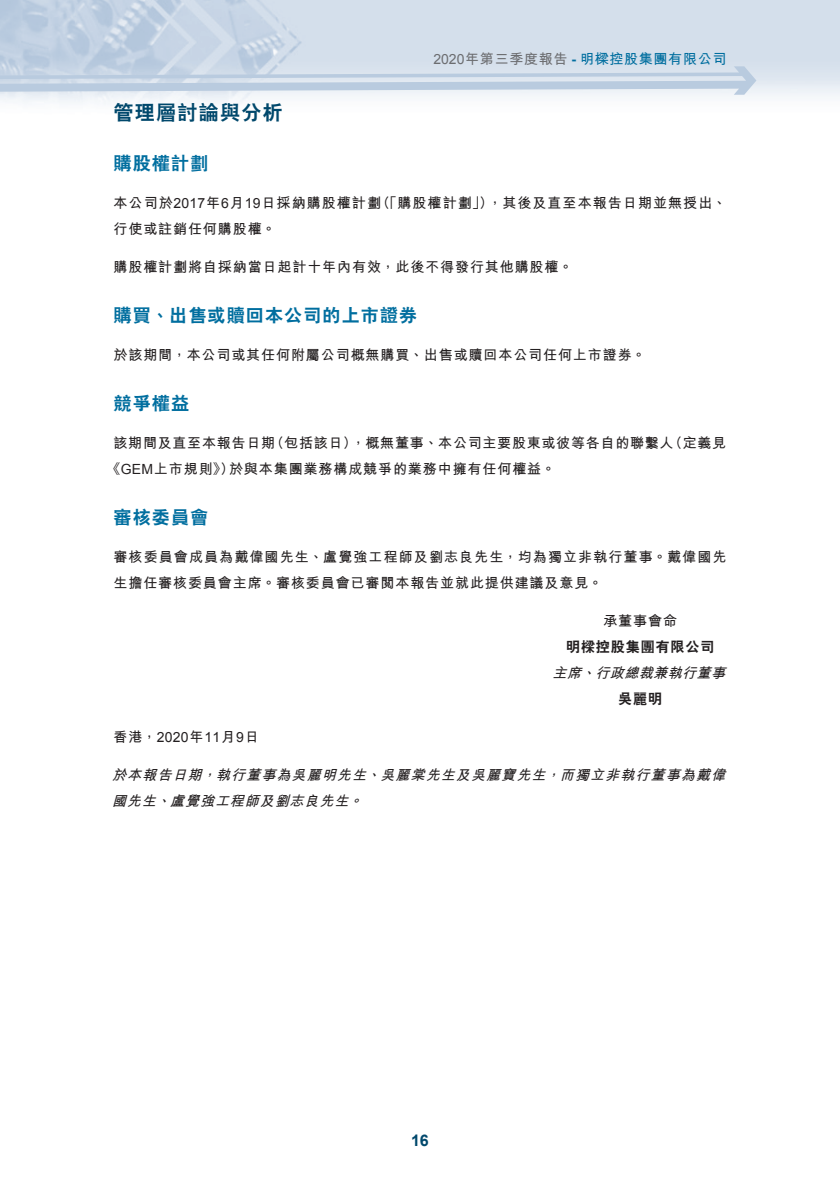
<style>
.page{position:relative;width:840px;height:1191px;background:#fff}
.page>*{position:absolute;margin:0;border:0;box-sizing:border-box;transform-origin:0 0}
.t1{font:800 20px "C Hei 2 HK";letter-spacing:.065em;color:#00486c}
.t2{font:800 18px "C Hei 2 HK";letter-spacing:.065em;color:#006e9f}
.t3{font:700 16px "Arial";color:#00486c}
.t4{font:700 14px/26px "M Hei HK";letter-spacing:.065em;color:#231f20}
.t5{font:italic 700 14px "M Hei HK";color:#231f20}
.t6{font:700 14px "M Hei HK";letter-spacing:.05em;color:#006e9f}
.t7{font:800 14px "C Hei 2 HK";letter-spacing:.065em;color:#231f20}
.t8{font:14px "Arial";letter-spacing:.015em;color:#231f20}
.s1{font-family:"Arial";font-weight:400;color:#6c6d70}
.s2{color:#6c6d70}
.s3{font-family:"Arial"}
.s4{font-family:"Arial";font-weight:400}
.s5{font-family:"M Hei HK";font-weight:700}
</style>
<div class="page">
<img style="left:0;top:0;width:839px;height:104px">
<svg style="left:0;top:66px;width:756px;height:29px;background:#cddae8"></svg>
<h1 class="t1" style="left:113px;top:99px;width:170px">管理層討論與分析</h1>
<p class="t2" style="left:113px;top:151px;width:96px">購股權計劃</p>
<p class="t6" style="left:433px;top:48px;width:294px"><span class="s1">2020</span><span class="s2">年第三季度報告</span> <span class="s3">-</span> 明樑控股集團有限公司</p>
<p class="t4" style="left:113px;top:189px;width:269px">本公司於<span class="s4">2017</span>年<span class="s4">6</span>月<span class="s4">19</span>日採納購股權計劃行使或註銷任何購股權。</p>
<p class="t4" style="left:113px;top:253px;width:460px">購股權計劃將自採納當日起計十年內有效，此後不得發行其他購股權。</p>
<p class="t2" style="left:113px;top:303px;width:305px">購買、出售或贖回本公司的上市證券</p>
<p class="t4" style="left:113px;top:341px;width:533px">於該期間，本公司或其任何附屬公司概無購買、出售或贖回本公司任何上市證券。</p>
<p class="t2" style="left:113px;top:391px;width:77px">競爭權益</p>
<p class="t4" style="left:376px;top:189px;width:119px">（「購股權計劃」）</p>
<p class="t4" style="left:488px;top:189px;width:240px">，其後及直至本報告日期並無授出、</p>
<p class="t4" style="left:351px;top:429px;width:323px">，概無董事、本公司主要股東或彼等各自的聯繫人</p>
<p class="t4" style="left:270px;top:429px;width:88px">（包括該日）</p>
<p class="t4" style="left:668px;top:429px;width:59px">（定義見</p>
<p class="t4" style="left:229px;top:429px;width:328px;text-indent:-115px">該期間及直至本報告日期<br>於與本集團業務構成競爭的業務中擁有任何權益。</p>
<p class="t4" style="left:106px;top:455px;width:129px">《<span class="s4">GEM</span>上市規則》）</p>
<p class="t2" style="left:113px;top:505px;width:96px">審核委員會</p>
<p class="t4" style="left:113px;top:543px;width:614px">審核委員會成員為戴偉國先生、盧覺強工程師及劉志良先生，均為獨立非執行董事。戴偉國先生擔任審核委員會主席。審核委員會已審閱本報告並就此提供建議及意見。</p>
<p class="t4" style="left:603px;top:607px;width:75px">承董事會命</p>
<p class="t7" style="left:566px;top:637px;width:150px">明樑控股集團有限公司</p>
<p class="t5" style="left:595px;top:663px;width:136px">行政總裁兼執行董事</p>
<p class="t5" style="left:552px;top:663px;width:35px">主席</p>
<p class="t5" style="left:581px;top:663px;width:20px">、</p>
<p class="t8" style="left:113px;top:728px;width:147px"><span class="s5">香港，</span>2020<span class="s5">年</span>11<span class="s5">月</span>9<span class="s5">日</span></p>
<p class="t7" style="left:618px;top:689px;width:45px">吳麗明</p>
<p class="t5" style="left:380px;top:765px;width:171px">吳麗棠先生及吳麗寶先生</p>
<p class="t5" style="left:216px;top:765px;width:156px">執行董事為吳麗明先生</p>
<p class="t5" style="left:559px;top:765px;width:171px">而獨立非執行董事為戴偉</p>
<p class="t5" style="left:112px;top:765px;width:96px">於本報告日期</p>
<p class="t5" style="left:366px;top:765px;width:20px">、</p>
<p class="t5" style="left:202px;top:765px;width:20px">，</p>
<p class="t5" style="left:545px;top:765px;width:20px">，</p>
<p class="t5" style="left:170px;top:791px;width:184px">盧覺強工程師及劉志良先生</p>
<p class="t5" style="left:112px;top:791px;width:50px">國先生</p>
<p class="t5" style="left:348px;top:791px;width:20px">。</p>
<p class="t5" style="left:156px;top:791px;width:20px">、</p>
<p class="t3" style="left:411px;top:1130px;width:19px">16</p>
</div>
